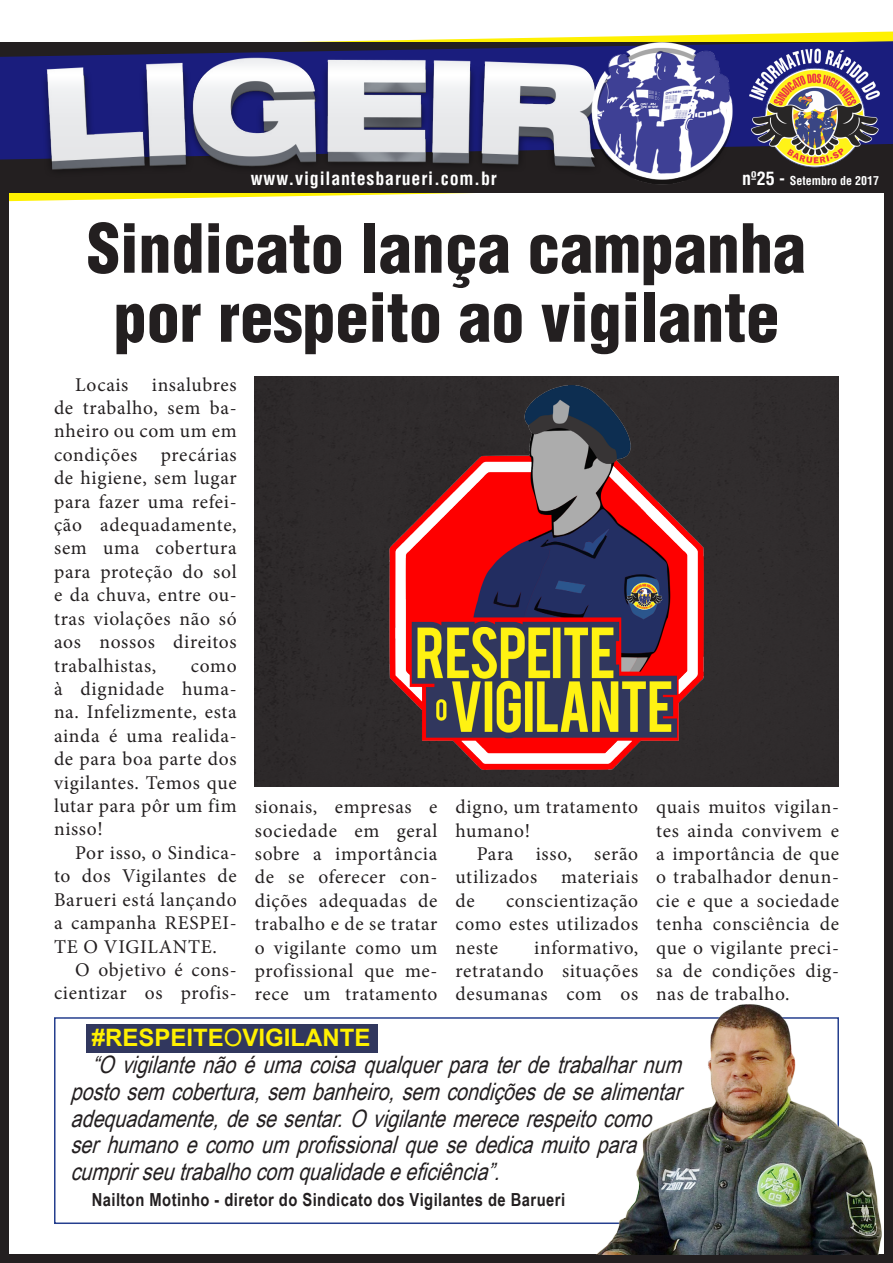
<style>
.page{position:relative;width:893px;height:1263px;background:#fff}
.page>*{position:absolute;margin:0;border:0;box-sizing:border-box;transform-origin:0 0}
.t1{font:900 condensed 66px "Helvetica LT Std";color:#231f20}
.t2{font:italic 24px/26.8px "Arial Narrow";color:#231f20}
.t3{font:700 24px "Arial";color:#fff101}
.t4{font:19.5px/23.4px "Minion Pro";letter-spacing:.035em;color:#231f20;text-align:justify}
.t5{font:700 18px "Arial Narrow";letter-spacing:.025em;color:#231f20}
.t6{font:700 condensed 18px "Helvetica";letter-spacing:.045em;color:#fff}
.t7{font:700 condensed 12px "Helvetica";color:#fff}
.s1{font-size:18px}
.s2{font-weight:400}
</style>
<div class="page">
<div style="left:86px;top:1023px;width:292px;height:29px;background:#31375e"></div>
<svg style="left:10px;top:32px;width:883px;height:169px"></svg>
<div style="left:0;top:79px;width:893px;height:1184px;border:9px solid #231f20"></div>
<svg style="left:0;top:41px;width:893px;height:119px;background:#22236d"></svg>
<img style="left:27px;top:40px;width:719px;height:161px">
<img style="left:738px;top:44px;width:141px;height:141px">
<div style="left:54px;top:1017px;width:785px;height:207px;border:2px solid #253f8e"></div>
<img style="left:576px;top:994px;width:317px;height:261px">
<div style="left:255px;top:376px;width:584px;height:411px;background:#2f2b2c"></div>
<img style="left:382px;top:385px;width:370px;height:385px">
<p class="t6" style="left:251px;top:168px;width:248px">www.vigilantesbarueri.com.br</p>
<p class="t7" style="left:742px;top:174px;width:138px"><span class="s1">nº25 -</span> Setembro de 2017</p>
<p class="t1" style="left:87px;top:207px;width:720px">Sindicato lança campanha</p>
<p class="t1" style="left:114px;top:276px;width:667px">por respeito ao vigilante</p>
<p class="t4" style="left:54px;top:373px;width:184px;text-indent:21px">Locais insalubres de trabalho, sem ba&shy;nheiro ou com um em condições precárias de higiene, sem lugar para fazer uma refei&shy;ção adequadamente, sem uma cobertura para proteção do sol e da chuva, entre ou&shy;tras violações não só aos nossos direitos trabalhistas,</p>
<p class="t4" style="left:54px;top:654px;width:184px;text-indent:137px">como à dignidade huma&shy;na. Infelizmente, esta ainda é uma realida&shy;de para boa parte dos vigilantes. Temos que lutar para pôr um fim nisso!</p>
<p class="t4" style="left:54px;top:841px;width:184px;text-indent:21px">Por isso, o Sindica&shy;to dos Vigilantes de Barueri está lançando a campanha RESPEI-TE O VIGILANTE.</p>
<p class="t4" style="left:54px;top:958px;width:184px;text-align:right">O objetivo é cons&shy;cientizar os profis-</p>
<p class="t4" style="left:255px;top:795px;width:184px">sionais, empresas e sociedade em geral sobre a importância de se oferecer con&shy;dições adequadas de trabalho e de se tratar o vigilante como um profissional que me&shy;rece um tratamento</p>
<p class="t4" style="left:455px;top:795px;width:184px">digno, um tratamento humano!</p>
<p class="t4" style="left:455px;top:842px;width:184px;text-indent:21px">Para isso, serão utilizados materiais de</p>
<p class="t4" style="left:455px;top:889px;width:184px;text-indent:51px">conscientização como estes utilizados neste</p>
<p class="t4" style="left:455px;top:936px;width:184px;text-indent:79px">informativo, retratando situações desumanas com os</p>
<p class="t4" style="left:656px;top:795px;width:184px">quais muitos vigilan&shy;tes ainda convivem e a importância de que o trabalhador denun&shy;cie e que a sociedade tenha consciência de que o vigilante preci&shy;sa de condições dig&shy;nas de trabalho.</p>
<p class="t3" style="left:92px;top:1021px;width:280px">#RESPEITE<span class="s2">O</span>VIGILANTE</p>
<p class="t2" style="left:70px;top:1050px;width:621px;text-indent:21px">“Ovigilantenãoéumacoisaqualquerparaterdetrabalharnum postosemcobertura,sembanheiro,semcondiçõesdesealimentar adequadamente,desesentar.Ovigilantemerecerespeitocomo serhumanoecomoumprofissionalquesededicamuitopara cumprirseutrabalhocomqualidadeeeficiência”.</p>
<p class="t5" style="left:92px;top:1185px;width:475px">Nailton Motinho - diretor do Sindicato dos Vigilantes de Barueri</p>
</div>
